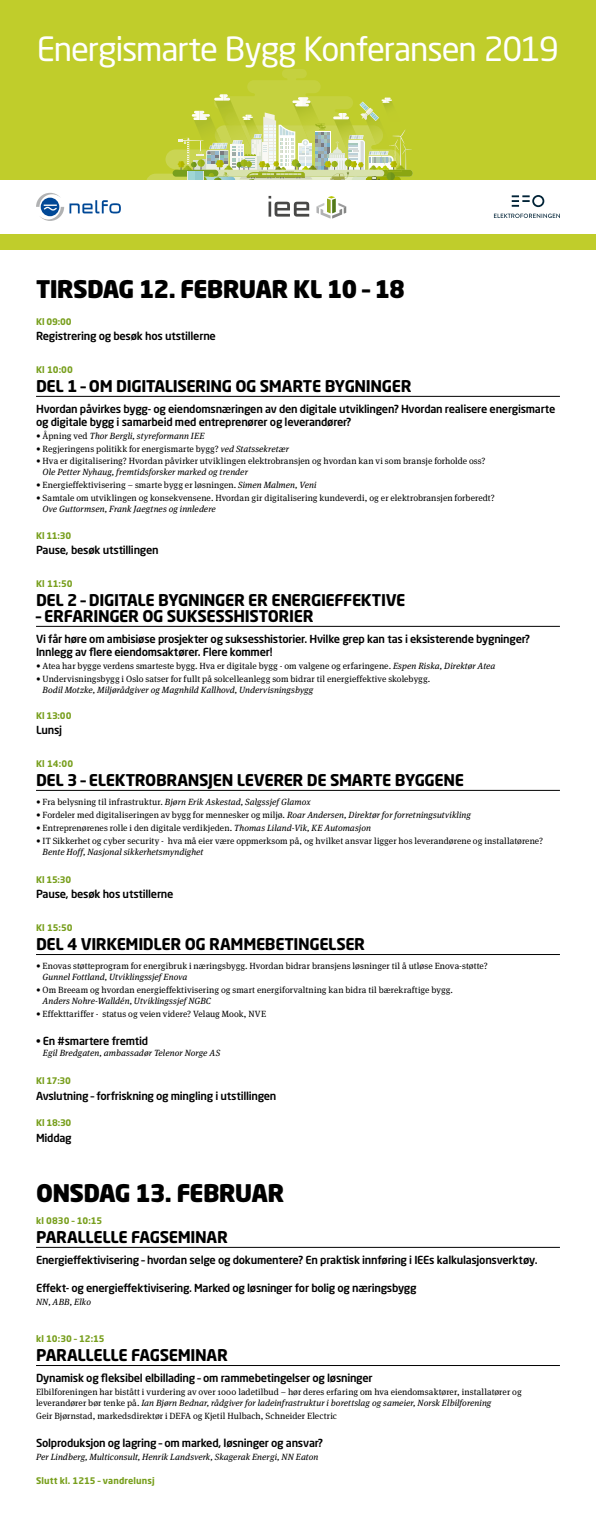
<style>
.page{position:relative;width:596px;height:1517px;background:#fff}
.page>*{position:absolute;margin:0;border:0;box-sizing:border-box;transform-origin:0 0}
.t1{font:32.9px "Neo Sans Std";letter-spacing:-.035em;color:#fff}
._2_tittel_regular{font:900 24px "Neo Sans Std";letter-spacing:-.035em;color:#000}
._11_program_kapittel{font:700 16px "Neo Sans Std";letter-spacing:-.025em;color:#000}
._11_programtittel{font:500 11px/12.5px "Neo Sans Std";letter-spacing:-.025em;color:#000}
._11_programtekst{font:9px/11px "Meta Serif";letter-spacing:.01em;color:#000}
._11_programtekst-2{font:italic 9px "Meta Serif";letter-spacing:.01em;color:#000}
._12_klokke_avsnittsm{font:700 9px "Neo Sans Std";letter-spacing:.01em;color:#789f1d}
._11_programtittel-2{font:700 9px "Neo Sans Std";letter-spacing:-.02em;color:#789f1d}
._11_programtittel-3{font:italic 9px "Meta Serif";letter-spacing:.005em;color:#000}
.s1{font-style:normal}
.s2{font-style:italic}
</style>
<div class="page">
<div style="left:0;top:0;width:595px;height:180px;background:#c0cd2b"></div>
<svg style="left:146px;top:69px;width:266px;height:111px"></svg>
<div style="left:0;top:234px;width:595px;height:15px;background:#c0cd2b"></div>
<svg style="left:268px;top:196px;width:41px;height:21px"></svg>
<svg style="left:316px;top:196px;width:30px;height:22px"></svg>
<svg style="left:493px;top:214px;width:66px;height:4px"></svg>
<svg style="left:511px;top:195px;width:33px;height:12px"></svg>
<svg style="left:36px;top:193px;width:85px;height:28px"></svg>
<hr style="left:36px;top:396px;width:523px;height:1px;background:#000">
<hr style="left:36px;top:626px;width:523px;height:1px;background:#000">
<hr style="left:36px;top:790px;width:523px;height:1px;background:#000">
<hr style="left:36px;top:954px;width:523px;height:1px;background:#000">
<hr style="left:36px;top:1247px;width:523px;height:1px;background:#000">
<hr style="left:36px;top:1365px;width:523px;height:1px;background:#000">
<p class="t1" style="left:37px;top:29px;width:523px">Energismarte Bygg Konferansen 2019</p>
<p class="_2_tittel_regular" style="left:36px;top:273px;width:370px">TIRSDAG 12. FEBRUAR KL 10 – 18</p>
<p class="_11_programtittel-2" style="left:36px;top:316px;width:37px">Kl 09:00</p>
<p class="_11_programtittel" style="left:36px;top:329px;width:181px">Registrering og besøk hos utstillerne</p>
<p class="_12_klokke_avsnittsm" style="left:36px;top:364px;width:38px">Kl 10:00</p>
<p class="_11_program_kapittel" style="left:36px;top:376px;width:377px">DEL 1 – OM DIGITALISERING OG SMARTE BYGNINGER</p>
<p class="_11_programtittel" style="left:36px;top:402px;width:520px">Hvordan påvirkes bygg- og eiendomsnæringen av den digitale utviklingen? Hvordan realisere energismarte og digitale bygg i samarbeid med entreprenører og leverandører?</p>
<p class="_11_programtekst-2" style="left:36px;top:428px;width:170px"><span class="s1">• Åpning ved</span> Thor Bergli, styreformann IEE</p>
<p class="_11_programtekst" style="left:36px;top:442px;width:254px">• Regjeringens politikk for energismarte bygg? <span class="s2">ved Statssekretær</span></p>
<p class="_11_programtekst" style="left:43px;top:455px;width:444px;text-indent:-7px">• Hva er digitalisering? Hvordan påvirker utviklingen elektrobransjen og hvordan kan vi som bransje forholde oss?<br><span class="s2">Ole Petter Nyhaug, fremtidsforsker marked og trender</span></p>
<p class="_11_programtekst" style="left:36px;top:479px;width:282px">• Energieffektivisering – smarte bygg er løsningen. <span class="s2">Simen Malmen, Veni</span></p>
<p class="_11_programtekst" style="left:43px;top:492px;width:453px;text-indent:-7px">• Samtale om utviklingen og konsekvensene. Hvordan gir digitalisering kundeverdi, og er elektrobransjen forberedt?<br><span class="s2">Ove Guttormsen, Frank Jaegtnes og innledere</span></p>
<p class="_11_programtittel-2" style="left:36px;top:530px;width:37px">Kl 11:30</p>
<p class="_11_programtittel" style="left:36px;top:543px;width:124px">Pause, besøk utstillingen</p>
<p class="_12_klokke_avsnittsm" style="left:36px;top:578px;width:38px">Kl 11:50</p>
<p class="_11_program_kapittel" style="left:36px;top:590px;width:370px">DEL 2 – DIGITALE BYGNINGER ER ENERGIEFFEKTIVE</p>
<p class="_11_program_kapittel" style="left:36px;top:606px;width:279px">– ERFARINGER OG SUKSESSHISTORIER</p>
<p class="_11_programtittel" style="left:36px;top:632px;width:495px">Vi får høre om ambisiøse prosjekter og suksesshistorier. Hvilke grep kan tas i eksisterende bygninger?<br>Innlegg av flere eiendomsaktører. Flere kommer!</p>
<p class="_11_programtekst" style="left:36px;top:659px;width:460px">• Atea har bygge verdens smarteste bygg. Hva er digitale bygg - om valgene og erfaringene. <span class="s2">Espen Riska, Direktør Atea</span></p>
<p class="_11_programtekst" style="left:43px;top:672px;width:389px;text-indent:-7px">• Undervisningsbygg i Oslo satser for fullt på solcelleanlegg som bidrar til energieffektive skolebygg.<br><span class="s2">Bodil Motzke, Miljørådgiver og Magnhild Kallhovd, Undervisningsbygg</span></p>
<p class="_11_programtittel-2" style="left:36px;top:710px;width:37px">Kl 13:00</p>
<p class="_11_programtittel" style="left:36px;top:723px;width:27px">Lunsj</p>
<p class="_12_klokke_avsnittsm" style="left:36px;top:758px;width:39px">Kl 14:00</p>
<p class="_11_program_kapittel" style="left:36px;top:770px;width:429px">DEL 3 – ELEKTROBRANSJEN LEVERER DE SMARTE BYGGENE</p>
<p class="_11_programtekst-2" style="left:36px;top:794px;width:276px"><span class="s1">• Fra belysning til infrastruktur.</span> Bjørn Erik Askestad, Salgssjef Glamox</p>
<p class="_11_programtekst" style="left:36px;top:808px;width:436px">• Fordeler med digitaliseringen av bygg for mennesker og miljø. <span class="s2">Roar Andersen, Direktør for forretningsutvikling</span></p>
<p class="_11_programtekst" style="left:36px;top:821px;width:336px">• Entreprenørenes rolle i den digitale verdikjeden. <span class="s2">Thomas Liland-Vik, KE Automasjon</span></p>
<p class="_11_programtekst" style="left:43px;top:834px;width:501px;text-indent:-7px">• IT Sikkerhet og cyber security - hva må eier være oppmerksom på, og hvilket ansvar ligger hos leverandørene og installatørene?<br><span class="s2">Bente Hoff, Nasjonal sikkerhetsmyndighet</span></p>
<p class="_11_programtittel-2" style="left:36px;top:874px;width:37px">Kl 15:30</p>
<p class="_11_programtittel" style="left:36px;top:887px;width:139px">Pause, besøk hos utstillerne</p>
<p class="_12_klokke_avsnittsm" style="left:36px;top:922px;width:38px">Kl 15:50</p>
<p class="_11_program_kapittel" style="left:36px;top:934px;width:330px">DEL 4 VIRKEMIDLER OG RAMMEBETINGELSER</p>
<p class="_11_programtekst" style="left:43px;top:959px;width:446px;text-indent:-7px">• Enovas støtteprogram for energibruk i næringsbygg. Hvordan bidrar bransjens løsninger til å utløse Enova-støtte?<br><span class="s2">Gunnel Fottland, Utviklingssjef Enova</span></p>
<p class="_11_programtekst" style="left:43px;top:983px;width:411px;text-indent:-7px">• Om Breeam og hvordan energieffektivisering og smart energiforvaltning kan bidra til bærekraftige bygg.<br><span class="s2">Anders Nohre-Walldén, Utviklingssjef NGBC</span></p>
<p class="_11_programtekst" style="left:36px;top:1007px;width:231px">• Effekttariffer - status og veien videre? Velaug Mook, NVE</p>
<p class="_11_programtittel" style="left:36px;top:1034px;width:114px">• En #smartere fremtid</p>
<p class="_11_programtittel-3" style="left:43px;top:1045px;width:179px">Egil Bredgaten, ambassadør Telenor Norge AS</p>
<p class="_11_programtittel-2" style="left:36px;top:1075px;width:36px">Kl 17:30</p>
<p class="_11_programtittel" style="left:36px;top:1089px;width:242px">Avslutning – forfriskning og mingling i utstillingen</p>
<p class="_11_programtittel-2" style="left:36px;top:1117px;width:37px">Kl 18:30</p>
<p class="_11_programtittel" style="left:36px;top:1131px;width:37px">Middag</p>
<p class="_2_tittel_regular" style="left:36px;top:1177px;width:250px">ONSDAG 13. FEBRUAR</p>
<p class="_12_klokke_avsnittsm" style="left:36px;top:1215px;width:68px">kl 0830 – 10:15</p>
<p class="_11_program_kapittel" style="left:36px;top:1226px;width:193px">PARALLELLE FAGSEMINAR</p>
<p class="_11_programtittel" style="left:36px;top:1253px;width:503px">Energieffektivisering – hvordan selge og dokumentere? En praktisk innføring i IEEs kalkulasjonsverktøy.</p>
<p class="_11_programtittel" style="left:36px;top:1281px;width:382px">Effekt- og energieffektivisering. Marked og løsninger for bolig og næringsbygg</p>
<p class="_11_programtekst-2" style="left:36px;top:1294px;width:56px">NN, ABB, Elko</p>
<p class="_12_klokke_avsnittsm" style="left:36px;top:1333px;width:70px">kl 10:30 – 12:15</p>
<p class="_11_program_kapittel" style="left:36px;top:1345px;width:193px">PARALLELLE FAGSEMINAR</p>
<p class="_11_programtittel" style="left:36px;top:1371px;width:338px">Dynamisk og fleksibel elbillading – om rammebetingelser og løsninger</p>
<p class="_11_programtekst" style="left:36px;top:1385px;width:487px">Elbilforeningen har bistått i vurdering av over 1000 ladetilbud – hør deres erfaring om hva eiendomsaktører, installatører og leverandører bør tenke på. <span class="s2">Ian Bjørn Bednar, rådgiver for ladeinfrastruktur i borettslag og sameier, Norsk Elbilforening</span></p>
<p class="_11_programtekst" style="left:36px;top:1409px;width:302px">Geir Bjørnstad, markedsdirektør i DEFA og Kjetil Hulbach, Schneider Electric</p>
<p class="_11_programtittel" style="left:36px;top:1436px;width:288px">Solproduksjon og lagring – om marked, løsninger og ansvar?</p>
<p class="_11_programtekst-2" style="left:36px;top:1449px;width:283px">Per Lindberg, Multiconsult, Henrik Landsverk, Skagerak Energi, NN Eaton</p>
<p class="_12_klokke_avsnittsm" style="left:36px;top:1475px;width:120px">Slutt kl. 1215 – vandrelunsj</p>
</div>
